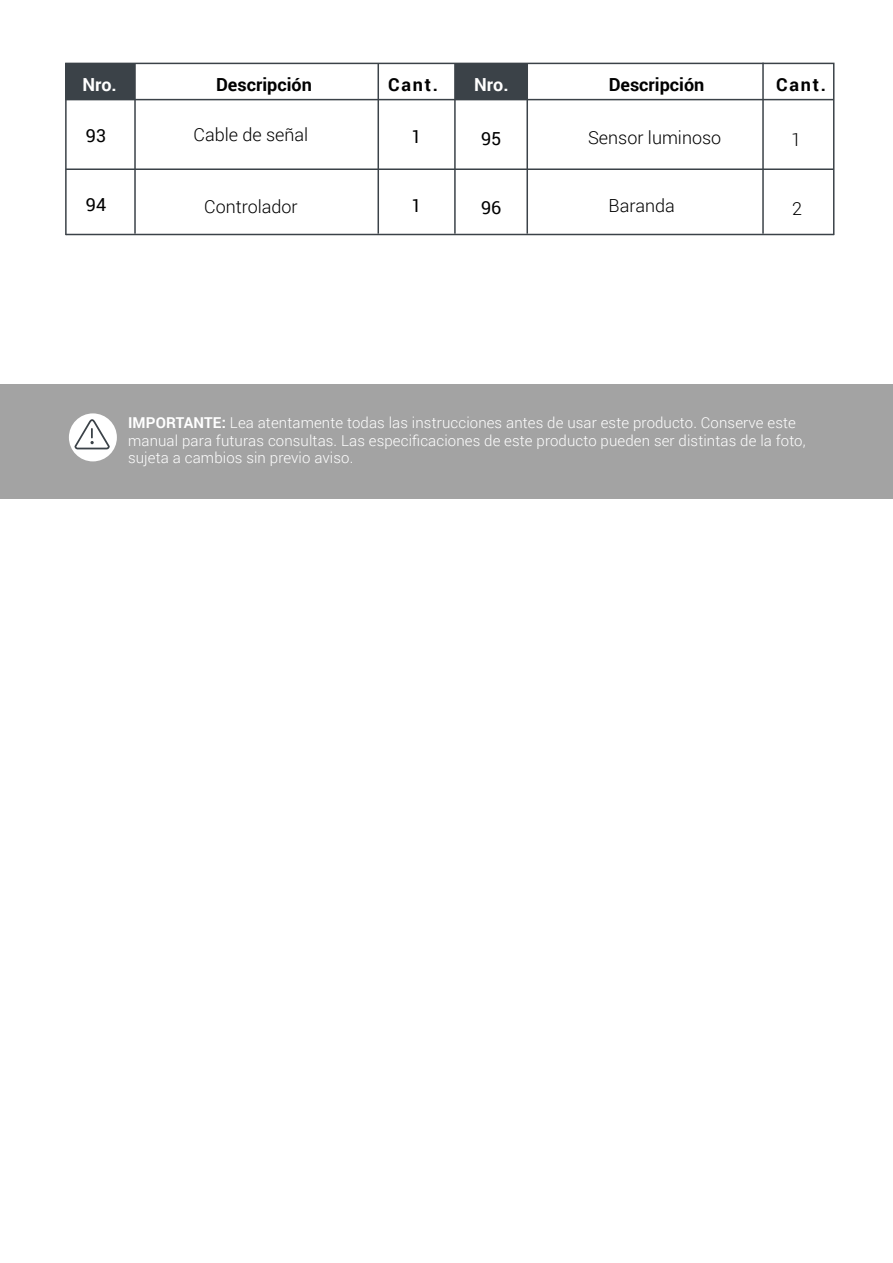
<style>
.page{position:relative;width:893px;height:1263px;background:#fff}
.page>*{position:absolute;margin:0;border:0;box-sizing:border-box;transform-origin:0 0}
.t1{font:300 18px "Roboto";color:#000}
.t2{font:700 18px "Roboto";color:#000}
.t3{font:18px "Roboto";color:#000}
.t4{font:700 18px "Roboto";color:#fff}
.t5{font:300 15px/17.2px "Roboto";letter-spacing:.01em;color:#fff}
.s1{font-weight:700}
</style>
<div class="page">
<div style="left:66px;top:63px;width:69px;height:37px;background:#3b4248"></div>
<div style="left:455px;top:63px;width:72px;height:37px;background:#3b4248"></div>
<div style="left:65px;top:63px;width:769px;height:173px;border:2px solid #3b4248"></div>
<hr style="left:134px;top:63px;width:2px;height:171px;background:#3b4248">
<hr style="left:377px;top:64px;width:2px;height:170px;background:#3b4248">
<hr style="left:454px;top:64px;width:2px;height:170px;background:#3b4248">
<hr style="left:526px;top:64px;width:2px;height:170px;background:#3b4248">
<hr style="left:762px;top:63px;width:2px;height:171px;background:#3b4248">
<hr style="left:66px;top:168px;width:768px;height:2px;background:#3b4248">
<hr style="left:66px;top:99px;width:768px;height:1px;background:#3b4248">
<hr style="left:66px;top:234px;width:768px;height:1px;background:#3b4248">
<div style="left:0;top:384px;width:893px;height:115px;background:#a3a3a3"></div>
<div style="left:69px;top:413px;width:48px;height:48px;background:#fff;border-radius:50%"></div>
<svg style="left:75px;top:419px;width:35px;height:30px"></svg>
<p class="t4" style="left:82px;top:72px;width:36px">Nro.</p>
<p class="t2" style="left:216px;top:72px;width:97px">Descripción</p>
<p class="t2" style="left:388px;top:72px;width:52px">Cant.</p>
<p class="t4" style="left:474px;top:72px;width:36px">Nro.</p>
<p class="t2" style="left:609px;top:72px;width:97px">Descripción</p>
<p class="t2" style="left:776px;top:72px;width:52px">Cant.</p>
<p class="t1" style="left:193px;top:122px;width:116px">Cable de señal</p>
<p class="t3" style="left:411px;top:124px;width:12px">1</p>
<p class="t3" style="left:86px;top:123px;width:22px">93</p>
<p class="t1" style="left:588px;top:125px;width:135px">Sensor luminoso</p>
<p class="t3" style="left:481px;top:126px;width:22px">95</p>
<p class="t1" style="left:791px;top:127px;width:11px">1</p>
<p class="t3" style="left:86px;top:192px;width:22px">94</p>
<p class="t1" style="left:204px;top:194px;width:95px">Controlador</p>
<p class="t3" style="left:411px;top:193px;width:12px">1</p>
<p class="t3" style="left:481px;top:195px;width:22px">96</p>
<p class="t1" style="left:608px;top:193px;width:68px">Baranda</p>
<p class="t1" style="left:792px;top:196px;width:11px">2</p>
<p class="t5" style="left:128px;top:414px;width:679px"><span class="s1">IMPORTANTE:</span> Lea atentamente todas las instrucciones antes de usar este producto. Conserve este manual para futuras consultas. Las especificaciones de este producto pueden ser distintas de la foto, sujeta a cambios sin previo aviso.</p>
</div>
